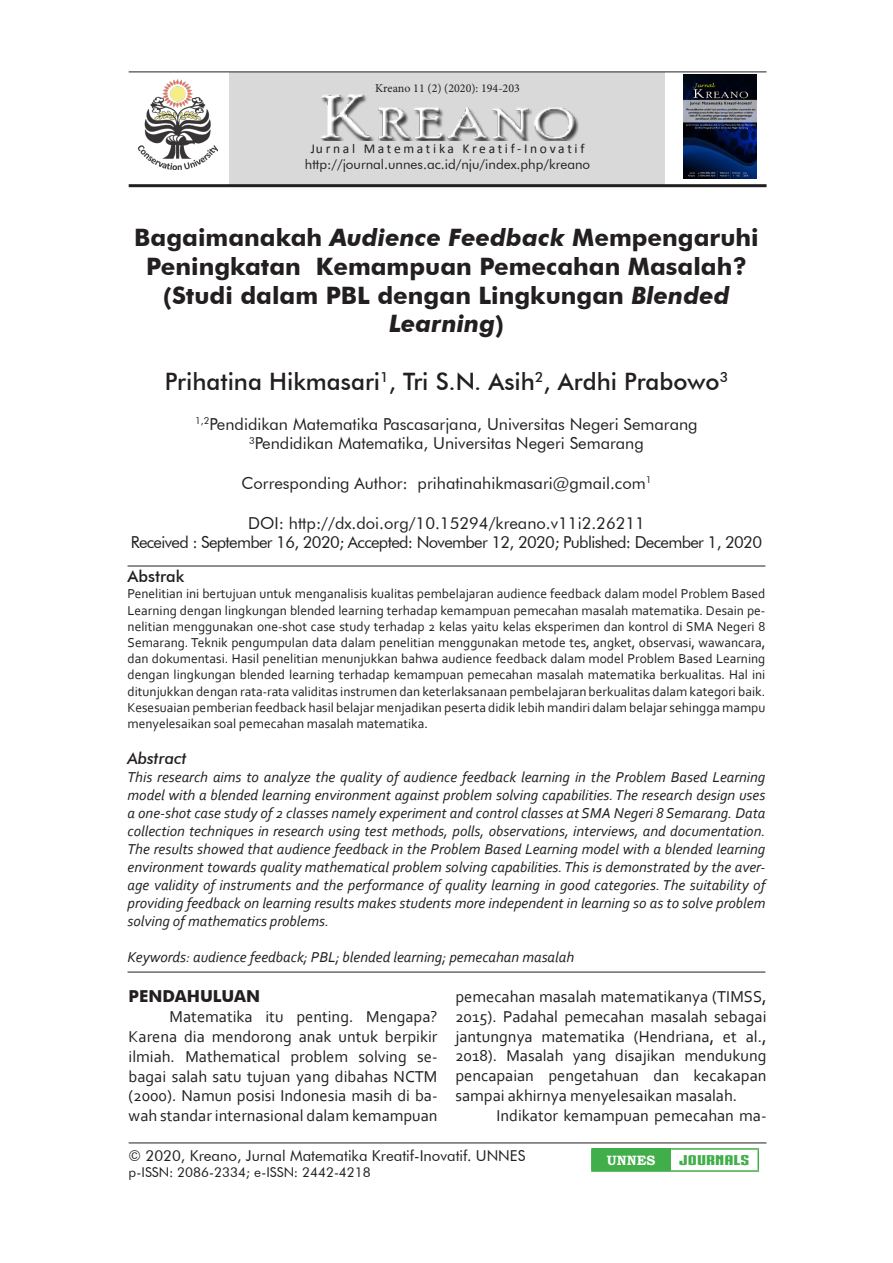
<style>
.page{position:relative;width:893px;height:1263px;background:#fff}
.page>*{position:absolute;margin:0;border:0;box-sizing:border-box;transform-origin:0 0}
.Judul{font:700 24px/28.8px "Futura BT";color:#231f20;text-align:center}
.Judul-2{font:500 24px "Futura BT";color:#231f20}
.ISI{font:16.5px/19.8px "Corbel";color:#231f20;text-align:justify}
.Jurusan{font:16.5px "Futura BT";color:#231f20}
.Jurusan-2{font:16.5px "Futura BT";letter-spacing:-.04em;color:#231f20}
.BAB{font:700 16.5px "Futura BT";color:#231f20}
.t1{font:italic 500 16.5px "Futura BT";color:#231f20}
.t2{font:500 16.5px "Futura BT";color:#231f20}
.Abstrak_English{font:italic 15px/18px "Corbel";color:#231f20;text-align:justify}
.Jurusan-3{font:15px "Futura BT";color:#231f20}
.Isi_Abstrak_Indo{font:13.5px/16.2px "Corbel";color:#231f20;text-align:justify}
.Nama_Penulis{font:13.5px "Futura BT";color:#231f20}
.t3{font:13.5px "Calibri";letter-spacing:.2em;color:#231f20}
.Keywords{font:13.5px "IRONMANOFWAR002 NCV";color:#40ae49;scale:1.53 1}
.Keywords-2{font:700 13.5px "Bookman Old Style";color:#fff}
.t4{font:12px "Minion Pro";color:#231f20}
.s1{font-style:italic}
</style>
<div class="page">
<div style="left:230px;top:72px;width:435px;height:115px;background:#d9d9d9"></div>
<hr style="left:129px;top:72px;width:637px;height:1px;background:#231f20">
<hr style="left:129px;top:184px;width:637px;height:3px;background:#231f20">
<hr style="left:128px;top:566px;width:637px;height:1px;background:#231f20">
<div style="left:592px;top:1149px;width:78px;height:22px;background:#40ae49"></div>
<hr style="left:591px;top:1148px;width:79px;height:2px;background:#40ae49">
<hr style="left:591px;top:1150px;width:2px;height:20px;background:#40ae49">
<hr style="left:670px;top:1148px;width:89px;height:2px;background:#40ae49">
<hr style="left:757px;top:1150px;width:2px;height:20px;background:#40ae49">
<hr style="left:591px;top:1170px;width:79px;height:2px;background:#40ae49">
<hr style="left:670px;top:1170px;width:89px;height:2px;background:#40ae49">
<hr style="left:129px;top:1142px;width:637px;height:1px;background:#231f20">
<img style="left:139px;top:80px;width:78px;height:89px">
<img style="left:683px;top:74px;width:74px;height:105px">
<img style="left:321px;top:94px;width:258px;height:47px">
<hr style="left:128px;top:972px;width:637px;height:1px;background:#231f20">
<p class="t4" style="left:375px;top:80px;width:146px">Kreano 11 (2) (2020): 194-203</p>
<p class="t3" style="left:311px;top:140px;width:275px">Jurnal Matematika Kreatif-Inovatif</p>
<p class="Nama_Penulis" style="left:305px;top:156px;width:287px">http://journal.unnes.ac.id/nju/index.php/kreano</p>
<p class="Judul" style="left:134px;top:223px;width:626px">Bagaimanakah <span class="s1">Audience Feedback</span> Mempengaruhi<br>Peningkatan Kemampuan Pemecahan Masalah?</p>
<p class="Judul" style="left:163px;top:280px;width:568px">(Studi dalam PBL dengan Lingkungan <span class="s1">Blended<br>Learning</span>)</p>
<p class="Judul-2" style="left:165px;top:367px;width:565px">Prihatina Hikmasari<sup>1</sup>, Tri S.N. Asih<sup>2</sup>, Ardhi Prabowo<sup>3</sup></p>
<p class="Jurusan" style="left:195px;top:414px;width:504px"><sup>1,2</sup>Pendidikan Matematika Pascasarjana, Universitas Negeri Semarang</p>
<p class="Jurusan" style="left:249px;top:433px;width:396px"><sup>3</sup>Pendidikan Matematika, Universitas Negeri Semarang</p>
<p class="Jurusan" style="left:242px;top:473px;width:411px">Corresponding Author: prihatinahikmasari@gmail.com<sup>1</sup></p>
<p class="Jurusan" style="left:248px;top:513px;width:398px">DOI: http://dx.doi.org/10.15294/kreano.v11i2.26211</p>
<p class="Jurusan-2" style="left:131px;top:532px;width:633px">Received : September 16, 2020; Accepted: November 12, 2020; Published: December 1, 2020</p>
<p class="t2" style="left:128px;top:566px;width:58px">Abstrak</p>
<p class="Isi_Abstrak_Indo" style="left:128px;top:585px;width:639px">Penelitian ini bertujuan untuk menganalisis kualitas pembelajaran audience feedback dalam model Problem Based Learning dengan lingkungan blended learning terhadap kemampuan pemecahan masalah matematika. Desain pe&shy;nelitian menggunakan one-shot case study terhadap 2 kelas yaitu kelas eksperimen dan kontrol di SMA Negeri 8<br>Semarang. Teknik pengumpulan data dalam penelitian menggunakan metode tes, angket, observasi, wawancara, dan dokumentasi. Hasil penelitian menunjukkan bahwa audience feedback dalam model Problem Based Learning dengan lingkungan blended learning terhadap kemampuan pemecahan masalah matematika berkualitas. Hal ini ditunjukkan dengan rata-rata validitas instrumen dan keterlaksanaan pembelajaran berkualitas dalam kategori baik.<br>Kesesuaian pemberian feedback hasil belajar menjadikan peserta didik lebih mandiri dalam belajar sehingga mampu menyelesaikan soal pemecahan masalah matematika.</p>
<p class="t1" style="left:128px;top:748px;width:61px">Abstract</p>
<p class="Abstrak_English" style="left:128px;top:768px;width:639px">This research aims to analyze the quality of audience feedback learning in the Problem Based Learning model with a blended learning environment against problem solving capabilities. The research design uses a one-shot case study of 2 classes namely experiment and control classes at SMA Negeri 8 Semarang. Data collection techniques in research using test methods, polls, observations, interviews, and documentation.<br>The results showed that audience feedback in the Problem Based Learning model with a blended learning environment towards quality mathematical problem solving capabilities. This is demonstrated by the aver&shy;age validity of instruments and the performance of quality learning in good categories. The suitability of providing feedback on learning results makes students more independent in learning so as to solve problem solving of mathematics problems.</p>
<p class="Abstrak_English" style="left:128px;top:948px;width:448px">Keywords: audience feedback; PBL; blended learning; pemecahan masalah</p>
<p class="BAB" style="left:129px;top:986px;width:133px">PENDAHULUAN</p>
<p class="ISI" style="left:129px;top:1006px;width:310px;text-indent:41px">Matematika itu penting. Mengapa?<br>Karena dia mendorong anak untuk berpikir ilmiah. Mathematical problem solving se&shy;bagai salah satu tujuan yang dibahas NCTM (2000). Namun posisi Indonesia masih di ba&shy;wah standar internasional dalam kemampuan</p>
<p class="ISI" style="left:455px;top:986px;width:312px">pemecahan masalah matematikanya (TIMSS, 2015). Padahal pemecahan masalah sebagai jantungnya matematika (Hendriana, et al., 2018). Masalah yang disajikan mendukung pencapaian pengetahuan dan kecakapan sampai akhirnya menyelesaikan masalah.</p>
<p class="ISI" style="left:496px;top:1105px;width:271px">Indikator kemampuan pemecahan ma-</p>
<p class="Jurusan-3" style="left:129px;top:1146px;width:398px">© 2020, Kreano, Jurnal Matematika Kreatif-Inovatif. UNNES</p>
<p class="Keywords-2" style="left:607px;top:1150px;width:50px">UNNES</p>
<p class="Keywords" style="left:679px;top:1151px;width:48px">JOURNALS</p>
<p class="Nama_Penulis" style="left:129px;top:1164px;width:244px">p-ISSN: 2086-2334; e-ISSN: 2442-4218</p>
</div>
